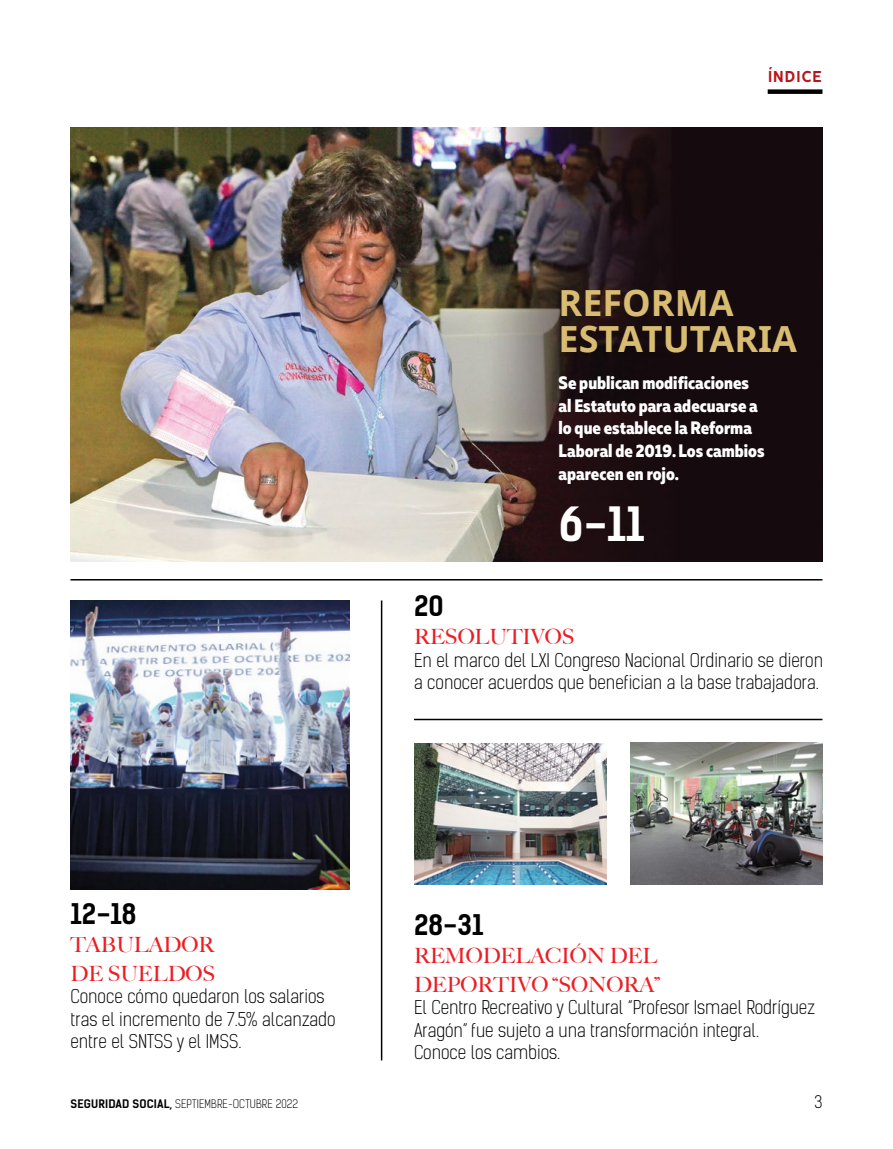
<style>
.page{position:relative;width:893px;height:1149px;background:#fff}
.page>*{position:absolute;margin:0;border:0;box-sizing:border-box;transform-origin:0 0}
.t1{font:700 44.85px "Kelson Sans";color:#fff}
.t2{font:700 36px/36px "Noto Sans";color:#d8bc72}
.t3{font:700 27px "Kelson Sans";color:#000}
.t4{font:500 21px/28.5px "Big Caslon";color:#ed1d24}
.t5{font:300 18px/22.5px "Kelson Sans";color:#000}
.t6{font:800 18px/22.5px "Muller Narrow";color:#fff}
.t7{font:700 18px "Vision";letter-spacing:.01em;color:#ba141a}
.t8{font:300 16.5px "Kelson Sans";color:#000}
.t9{font:300 11.25px "Kelson Sans";letter-spacing:.015em;color:#000}
.s1{font-weight:700}
</style>
<div class="page">
<div style="left:768px;top:89px;width:54px;height:5px;background:#000"></div>
<img style="left:70px;top:128px;width:752px;height:433px">
<hr style="left:381px;top:600px;width:1px;height:460px;background:#000">
<img style="left:70px;top:600px;width:279px;height:289px">
<img style="left:630px;top:742px;width:192px;height:142px">
<img style="left:414px;top:743px;width:192px;height:141px">
<hr style="left:414px;top:718px;width:408px;height:2px;background:#000">
<hr style="left:70px;top:579px;width:752px;height:1px;background:#000">
<p class="t7" style="left:768px;top:66px;width:56px">ÍNDICE</p>
<h2 class="t2" style="left:559px;top:283px;width:240px">REFORMA<br>ESTATU TARIA</h2>
<p class="t6" style="left:559px;top:372px;width:208px">Se publican modificaciones al Estatuto para adecuarse a lo que establece la Reforma<br>Laboral de 2019. Los cambios aparecen en rojo.</p>
<h1 class="t1" style="left:559px;top:496px;width:88px">6-11</h1>
<h3 class="t3" style="left:414px;top:589px;width:31px">20</h3>
<p class="t4" style="left:414px;top:621px;width:162px">RESOLUTIVOS</p>
<p class="t5" style="left:414px;top:649px;width:411px">En el marco del LXI Congreso Nacional Ordinario se dieron a conocer acuerdos que benefician a la base trabajadora.</p>
<h3 class="t3" style="left:70px;top:896px;width:68px">12-18</h3>
<p class="t4" style="left:70px;top:929px;width:146px">TABULADOR<br>DE SUELDOS</p>
<p class="t5" style="left:70px;top:985px;width:267px">Conoce cómo quedaron los salarios tras el incremento de 7.5% alcanzado entre el SNTSS y el IMSS.</p>
<h3 class="t3" style="left:414px;top:907px;width:71px">28-31</h3>
<p class="t4" style="left:414px;top:940px;width:247px">REMODELACIÓN DEL<br>DEPORTIVO “SONORA”</p>
<p class="t5" style="left:414px;top:996px;width:402px">El Centro Recreativo y Cultural “Profesor Ismael Rodríguez<br>Aragón” fue sujeto a una transformación integral.<br>Conoce los cambios.</p>
<p class="t9" style="left:70px;top:1096px;width:229px"><span class="s1">SEGURIDAD SOCIAL,</span> Septiembre-octubre 2022</p>
<p class="t8" style="left:814px;top:1091px;width:9px">3</p>
</div>
